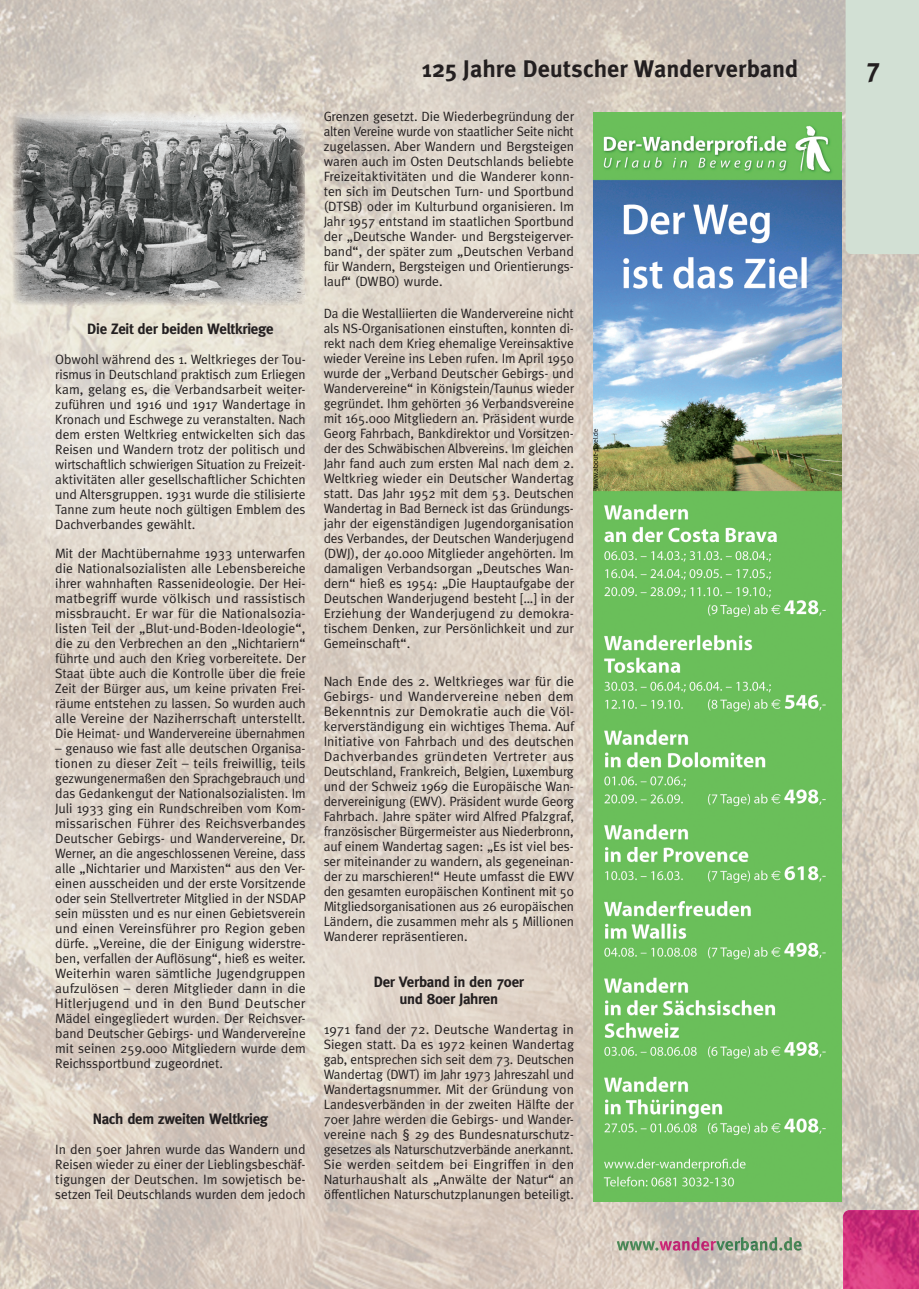
<style>
.page{position:relative;width:919px;height:1289px;background:#fff}
.page>*{position:absolute;margin:0;border:0;box-sizing:border-box;transform-origin:0 0}
.t1{font:700 27px "Meta";color:#231f20}
.t2{font:700 24px "Meta Plus";color:#231f20}
.t3{font:700 15px/16.5px "Meta";letter-spacing:-.02em;color:#231f20;text-align:center}
.t4{font:13.5px/15px "Meta";color:#231f20;text-align:justify}
</style>
<div class="page">
<img style="left:0;top:0;width:845px;height:161px">
<img style="left:0;top:161px;width:51px;height:1127px">
<img style="left:256px;top:161px;width:356px;height:1127px">
<img style="left:841px;top:161px;width:77px;height:966px">
<img style="left:51px;top:305px;width:205px;height:983px">
<img style="left:612px;top:1127px;width:255px;height:161px">
<img style="left:867px;top:1127px;width:51px;height:83px">
<img style="left:616px;top:1240px;width:42px;height:10px">
<img style="left:659px;top:1236px;width:57px;height:14px">
<img style="left:716px;top:1236px;width:85px;height:14px">
<svg style="left:914px;top:1210px;width:4px;height:78px"></svg>
<img style="left:843px;top:1210px;width:71px;height:78px">
<img style="left:13px;top:111px;width:292px;height:194px">
<img style="left:593px;top:112px;width:248px;height:1089px">
<div style="left:845px;top:0;width:73px;height:254px;background:#d2e0d4"></div>
<p class="t3" style="left:87px;top:321px;width:188px">Die Zeit der beiden Weltkriege</p>
<p class="t4" style="left:55px;top:352px;width:252px">Obwohl während des 1. Weltkrieges der Tou&shy;rismus in Deutschland praktisch zum Erliegen kam, gelang es, die Verbandsarbeit weiter&shy;zuführen und 1916 und 1917 Wandertage in Kronach und Eschwege zu veranstalten. Nach dem ersten Weltkrieg entwickelten sich das Reisen und Wandern trotz der politisch und wirtschaftlich schwierigen Situation zu Freizeit&shy;aktivitäten aller gesellschaftlicher Schichten und Altersgruppen. 1931 wurde die stilisierte Tanne zum heute noch gültigen Emblem des Dachverbandes gewählt.</p>
<p class="t4" style="left:55px;top:545px;width:252px">Mit der Machtübernahme 1933 unterwarfen die Nationalsozialisten alle Lebensbereiche ihrer wahnhaften Rassenideologie. Der Hei&shy;matbegriff wurde völkisch und rassistisch missbraucht. Er war für die Nationalsozia&shy;listen Teil der „Blut-und-Boden-Ideologie“, die zu den Verbrechen an den „Nichtariern“ führte und auch den Krieg vorbereitete. Der Staat übte auch die Kontrolle über die freie Zeit der Bürger aus, um keine privaten Frei&shy;räume entstehen zu lassen. So wurden auch alle Vereine der Naziherrschaft unterstellt.<br>Die Heimat- und Wandervereine übernahmen</p>
<p class="t4" style="left:55px;top:740px;width:252px">– genauso wie fast alle deutschen Organisa&shy;tionen zu dieser Zeit – teils freiwillig, teils gezwungenermaßen den Sprachgebrauch und das Gedankengut der Nationalsozialisten. Im Juli 1933 ging ein Rundschreiben vom Kom&shy;missarischen Führer des Reichsverbandes Deutscher Gebirgs- und Wandervereine, Dr.<br>Werner, an die angeschlossenen Vereine, dass alle „Nichtarier und Marxisten“ aus den Ver&shy;einen ausscheiden und der erste Vorsitzende oder sein Stellvertreter Mitglied in der NSDAP sein müssten und es nur einen Gebietsverein und einen Vereinsführer pro Region geben dürfe. „Vereine, die der Einigung widerstre&shy;ben, verfallen der Auflösung“, hieß es weiter.<br>Weiterhin waren sämtliche Jugendgruppen aufzulösen – deren Mitglieder dann in die Hitlerjugend und in den Bund Deutscher Mädel eingegliedert wurden. Der Reichsver&shy;band Deutscher Gebirgs- und Wandervereine mit seinen 259.000 Mitgliedern wurde dem Reichssportbund zugeordnet.</p>
<p class="t3" style="left:93px;top:1110px;width:177px">Nach dem zweiten Weltkrieg</p>
<p class="t4" style="left:55px;top:1141px;width:252px">In den 50er Jahren wurde das Wandern und Reisen wieder zu einer der Lieblingsbeschäf&shy;tigungen der Deutschen. Im sowjetisch be&shy;setzen Teil Deutschlands wurden dem jedoch</p>
<h2 class="t2" style="left:422px;top:55px;width:377px">125 Jahre Deutscher Wanderverband</h2>
<h1 class="t1" style="left:865px;top:52px;width:16px">7</h1>
<p class="t4" style="left:323px;top:109px;width:252px">Grenzen gesetzt. Die Wiederbegründung der alten Vereine wurde von staatlicher Seite nicht zugelassen. Aber Wandern und Bergsteigen waren auch im Osten Deutschlands beliebte Freizeitaktivitäten und die Wanderer konn&shy;ten sich im Deutschen Turn- und Sportbund (DTSB) oder im Kulturbund organisieren. Im Jahr 1957 entstand im staatlichen Sportbund der „Deutsche Wander- und Bergsteigerver&shy;band“, der später zum „Deutschen Verband für Wandern, Bergsteigen und Orientierungs&shy;lauf“ (DWBO) wurde.</p>
<p class="t4" style="left:323px;top:305px;width:252px">Da die Westalliierten die Wandervereine nicht als NS-Organisationen einstuften, konnten di&shy;rekt nach dem Krieg ehemalige Vereinsaktive wieder Vereine ins Leben rufen. Im April 1950 wurde der „Verband Deutscher Gebirgs- und Wandervereine“ in Königstein/Taunus wieder gegründet. Ihm gehörten 36 Verbandsvereine mit 165.000 Mitgliedern an. Präsident wurde Georg Fahrbach, Bankdirektor und Vorsitzen&shy;der des Schwäbischen Albvereins. Im gleichen Jahr fand auch zum ersten Mal nach dem 2.<br>Weltkrieg wieder ein Deutscher Wandertag statt. Das Jahr 1952 mit dem 53. Deutschen Wandertag in Bad Berneck ist das Gründungs&shy;jahr der eigenständigen Jugendorganisation des Verbandes, der Deutschen Wanderjugend (DWJ), der 40.000 Mitglieder angehörten. Im damaligen Verbandsorgan „Deutsches Wan&shy;dern“ hieß es 1954: „Die Hauptaufgabe der Deutschen Wanderjugend besteht […] in der Erziehung der Wanderjugend zu demokra&shy;tischem Denken, zur Persönlichkeit und zur Gemeinschaft“.</p>
<p class="t4" style="left:323px;top:673px;width:252px">Nach Ende des 2. Weltkrieges war für die Gebirgs- und Wandervereine neben dem Bekenntnis zur Demokratie auch die Völ&shy;kerverständigung ein wichtiges Thema. Auf Initiative von Fahrbach und des deutschen Dachverbandes gründeten Vertreter aus Deutschland, Frankreich, Belgien, Luxemburg und der Schweiz 1969 die Europäische Wan&shy;dervereinigung (EWV). Präsident wurde Georg Fahrbach. Jahre später wird Alfred Pfalzgraf, französischer Bürgermeister aus Niederbronn, auf einem Wandertag sagen: „Es ist viel bes&shy;ser miteinander zu wandern, als gegeneinan&shy;der zu marschieren!“ Heute umfasst die EWV den gesamten europäischen Kontinent mit 50<br>Mitgliedsorganisationen aus 26 europäischen Ländern, die zusammen mehr als 5 Millionen Wanderer repräsentieren.</p>
<p class="t3" style="left:374px;top:973px;width:152px">Der Verband in den 70er und 80er Jahren</p>
<p class="t4" style="left:323px;top:1021px;width:252px">1971 fand der 72. Deutsche Wandertag in Siegen statt. Da es 1972 keinen Wandertag gab, entsprechen sich seit dem 73. Deutschen Wandertag (DWT) im Jahr 1973 Jahreszahl und Wandertagsnummer. Mit der Gründung von Landesverbänden in der zweiten Hälfte der 70er Jahre werden die Gebirgs- und Wander&shy;vereine nach § 29 des Bundesnaturschutz&shy;gesetzes als Naturschutzverbände anerkannt.<br>Sie werden seitdem bei Eingriffen in den Naturhaushalt als „Anwälte der Natur“ an öffentlichen Naturschutzplanungen beteiligt.</p>
</div>
